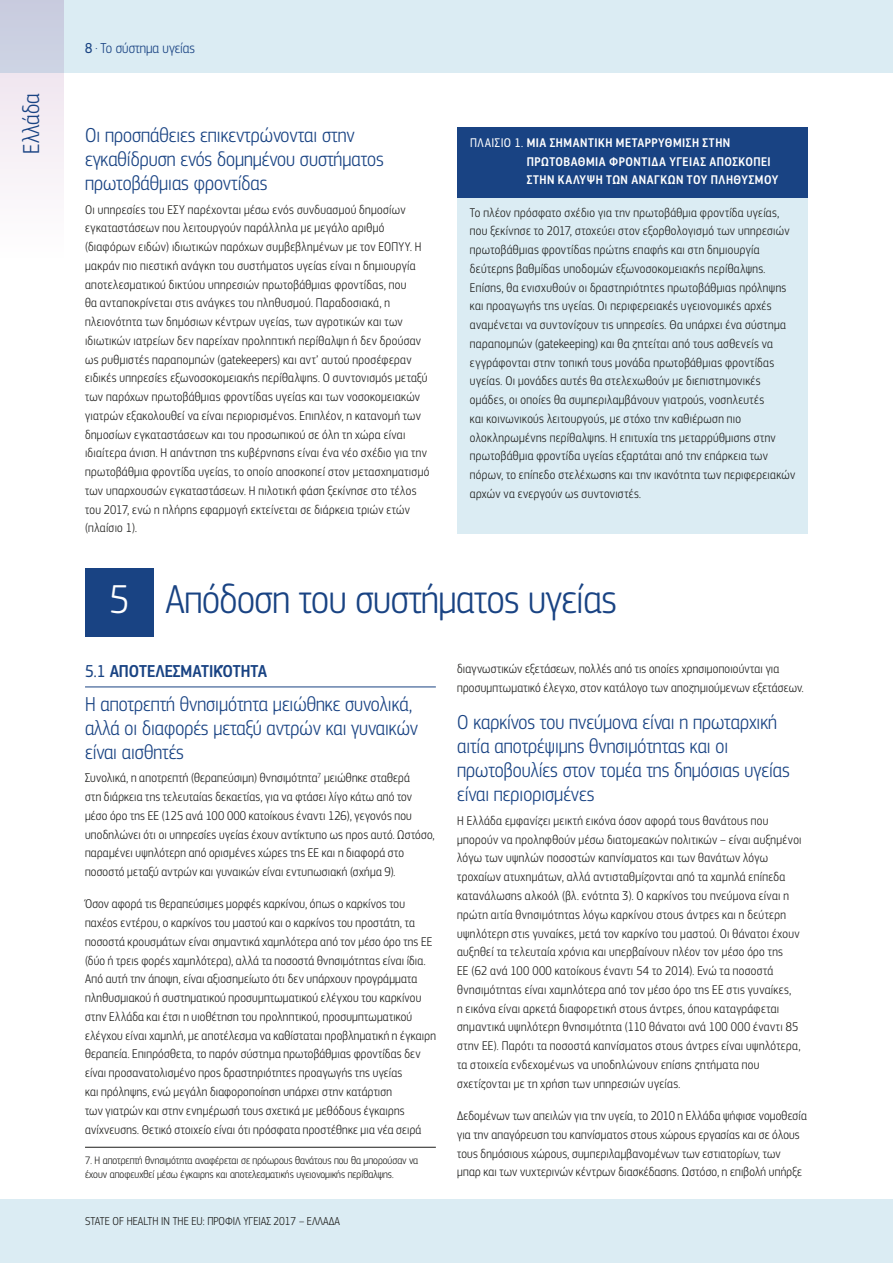
<style>
.page{position:relative;width:893px;height:1263px;background:#fff}
.page>*{position:absolute;margin:0;border:0;box-sizing:border-box;transform-origin:0 0}
.t1{font:300 42px "PF Square Sans Cond Pro";letter-spacing:-.01em;color:#194383}
.t2{font:300 24px "PF Square Sans Cond Pro";color:#194383}
.t3{font:300 21px/24px "PF Square Sans Cond Pro";color:#194383}
.t4{font:500 18px "PF Square Sans Cond Pro";color:#194383}
.t5{font:300 15px "PF Square Sans Cond Pro";color:#194383}
.t6{font:300 13.2px/18.8px "PF Square Sans Cond Pro";letter-spacing:.025em;color:#1d1d1b}
.t7{font:500 13.2px/18.8px "PF Square Sans Cond Pro";letter-spacing:.04em;color:#fff}
.t8{font:300 12px "PF Square Sans Cond Pro";color:#1d1d1b}
.t9{font:300 11.25px/13.5px "PF Square Sans Cond Pro";color:#1d1d1b}
.s1{font-weight:400}
.s2{color:#fff}
</style>
<div class="page">
<div style="left:0;top:0;width:64px;height:258px;background:#f7f2f7"></div>
<div style="left:0;top:0;width:893px;height:72px;background:#dbecf3"></div>
<div style="left:0;top:1199px;width:893px;height:64px;background:#dbecf3"></div>
<div style="left:85px;top:568px;width:68px;height:69px;background:#194383"></div>
<hr style="left:85px;top:687px;width:351px;height:1px;background:#194383">
<hr style="left:85px;top:1147px;width:351px;height:1px;background:#1d1d1b">
<div style="left:457px;top:144px;width:351px;height:390px;background:#dbecf3"></div>
<div style="left:457px;top:127px;width:351px;height:70px;background:#194383"></div>
<h2 class="t2" style="left:18px;top:154px;width:62px;rotate:-90deg">Ελλάδα</h2>
<p class="t5" style="left:85px;top:40px;width:111px"><span class="s1">8</span> . Το σύστημα υγείας</p>
<h3 class="t3" style="left:85px;top:124px;width:300px">Οι προσπάθειες επικεντρώνονται στην εγκαθίδρυση ενός δομημένου συστήματος πρωτοβάθμιας φροντίδας</h3>
<p class="t6" style="left:85px;top:200px;width:346px">Οι υπηρεσίες του ΕΣΥ παρέχονται μέσω ενός συνδυασμού δημοσίων εγκαταστάσεων που λειτουργούν παράλληλα με μεγάλο αριθμό (διαφόρων ειδών) ιδιωτικών παρόχων συμβεβλημένων με τον ΕΟΠΥΥ. Η μακράν πιο πιεστική ανάγκη του συστήματος υγείας είναι η δημιουργία αποτελεσματικού δικτύου υπηρεσιών πρωτοβάθμιας φροντίδας, που<br>θα ανταποκρίνεται στις ανάγκες του πληθυσμού. Παραδοσιακά, η πλειονότητα των δημόσιων κέντρων υγείας, των αγροτικών και των ιδιωτικών ιατρείων δεν παρείχαν προληπτική περίθαλψη ή δεν δρούσαν ως ρυθμιστές παραπομπών (gatekeepers) και αντ’ αυτού προσέφεραν ειδικές υπηρεσίες εξωνοσοκομειακής περίθαλψης. Ο συντονισμός μεταξύ των παρόχων πρωτοβάθμιας φροντίδας υγείας και των νοσοκομειακών γιατρών εξακολουθεί να είναι περιορισμένος. Επιπλέον, η κατανομή των δημοσίων εγκαταστάσεων και του προσωπικού σε όλη τη χώρα είναι ιδιαίτερα άνιση. Η απάντηση της κυβέρνησης είναι ένα νέο σχέδιο για την πρωτοβάθμια φροντίδα υγείας, το οποίο αποσκοπεί στον μετασχηματισμό των υπαρχουσών εγκαταστάσεων. Η πιλοτική φάση ξεκίνησε στο τέλος του 2017, ενώ η πλήρης εφαρμογή εκτείνεται σε διάρκεια τριών ετών (πλαίσιο 1).</p>
<p class="t7" style="left:527px;top:133px;width:253px;text-indent:-57px"><span class="s1">ΠΛΑΊΣΙΟ 1.</span> ΜΙΑ ΣΗΜΑΝΤΙΚΉ ΜΕΤΑΡΡΎΘΜΙΣΗ ΣΤΗΝ<br>ΠΡΩΤΟΒΆΘΜΙΑ ΦΡΟΝΤΊΔΑ ΥΓΕΊΑΣ ΑΠΟΣΚΟΠΕΊ<br>ΣΤΗΝ ΚΆΛΥΨΗ ΤΩΝ ΑΝΑΓΚΏΝ ΤΟΥ ΠΛΗΘΥΣΜΟΎ</p>
<p class="t6" style="left:470px;top:203px;width:327px">Το πλέον πρόσφατο σχέδιο για την πρωτοβάθμια φροντίδα υγείας, που ξεκίνησε το 2017, στοχεύει στον εξορθολογισμό των υπηρεσιών πρωτοβάθμιας φροντίδας πρώτης επαφής και στη δημιουργία δεύτερης βαθμίδας υποδομών εξωνοσοκομειακής περίθαλψης.<br>Επίσης, θα ενισχυθούν οι δραστηριότητες πρωτοβάθμιας πρόληψης και προαγωγής της υγείας. Οι περιφερειακές υγειονομικές αρχές αναμένεται να συντονίζουν τις υπηρεσίες. Θα υπάρχει ένα σύστημα παραπομπών (gatekeeping) και θα ζητείται από τους ασθενείς να εγγράφονται στην τοπική τους μονάδα πρωτοβάθμιας φροντίδας υγείας. Οι μονάδες αυτές θα στελεχωθούν με διεπιστημονικές ομάδες, οι οποίες θα συμπεριλαμβάνουν γιατρούς, νοσηλευτές<br>και κοινωνικούς λειτουργούς, με στόχο την καθιέρωση πιο ολοκληρωμένης περίθαλψης. Η επιτυχία της μεταρρύθμισης στην πρωτοβάθμια φροντίδα υγείας εξαρτάται από την επάρκεια των πόρων, το επίπεδο στελέχωσης και την ικανότητα των περιφερειακών αρχών να ενεργούν ως συντονιστές.</p>
<h1 class="t1" style="left:109px;top:576px;width:509px"><span class="s2">5</span> Απόδοση του συστήματος υγείας</h1>
<h3 class="t4" style="left:85px;top:660px;width:184px"><span class="s1">5.1</span> ΑΠΟΤΕΛΕΣΜΑΤΙΚΌΤΗΤΑ</h3>
<h3 class="t3" style="left:85px;top:692px;width:335px">Η αποτρεπτή θνησιμότητα μειώθηκε συνολικά, αλλά οι διαφορές μεταξύ αντρών και γυναικών είναι αισθητές</h3>
<p class="t6" style="left:85px;top:769px;width:351px">Συνολικά, η αποτρεπτή (θεραπεύσιμη) θνησιμότητα<sup>7</sup> μειώθηκε σταθερά<br>στη διάρκεια της τελευταίας δεκαετίας, για να φτάσει λίγο κάτω από τον μέσο όρο της ΕΕ (125 ανά 100 000 κατοίκους έναντι 126), γεγονός που υποδηλώνει ότι οι υπηρεσίες υγείας έχουν αντίκτυπο ως προς αυτό. Ωστόσο, παραμένει υψηλότερη από ορισμένες χώρες της ΕΕ και η διαφορά στο ποσοστό μεταξύ αντρών και γυναικών είναι εντυπωσιακή (σχήμα 9).</p>
<p class="t6" style="left:85px;top:895px;width:352px">Όσον αφορά τις θεραπεύσιμες μορφές καρκίνου, όπως ο καρκίνος του παχέος εντέρου, ο καρκίνος του μαστού και ο καρκίνος του προστάτη, τα ποσοστά κρουσμάτων είναι σημαντικά χαμηλότερα από τον μέσο όρο της ΕΕ (δύο ή τρεις φορές χαμηλότερα), αλλά τα ποσοστά θνησιμότητας είναι ίδια.<br>Από αυτή την άποψη, είναι αξιοσημείωτο ότι δεν υπάρχουν προγράμματα πληθυσμιακού ή συστηματικού προσυμπτωματικού ελέγχου του καρκίνου στην Ελλάδα και έτσι η υιοθέτηση του προληπτικού, προσυμπτωματικού ελέγχου είναι χαμηλή, με αποτέλεσμα να καθίσταται προβληματική η έγκαιρη θεραπεία. Επιπρόσθετα, το παρόν σύστημα πρωτοβάθμιας φροντίδας δεν είναι προσανατολισμένο προς δραστηριότητες προαγωγής της υγείας<br>και πρόληψης, ενώ μεγάλη διαφοροποίηση υπάρχει στην κατάρτιση<br>των γιατρών και στην ενημέρωσή τους σχετικά με μεθόδους έγκαιρης ανίχνευσης. Θετικό στοιχείο είναι ότι πρόσφατα προστέθηκε μια νέα σειρά</p>
<p class="t9" style="left:85px;top:1154px;width:335px">7. Η αποτρεπτή θνησιμότητα αναφέρεται σε πρόωρους θανάτους που θα μπορούσαν να έχουν αποφευχθεί μέσω έγκαιρης και αποτελεσματικής υγειονομικής περίθαλψης.</p>
<p class="t8" style="left:85px;top:1214px;width:256px">STATE OF HEALTH IN THE EU: ΠΡΟΦΙΛ ΥΓΕΙΑΣ 2017 – ΕΛΛΑΔΑ</p>
<p class="t6" style="left:457px;top:660px;width:348px">διαγνωστικών εξετάσεων, πολλές από τις οποίες χρησιμοποιούνται για προσυμπτωματικό έλεγχο, στον κατάλογο των αποζημιούμενων εξετάσεων.</p>
<h3 class="t3" style="left:457px;top:711px;width:334px">Ο καρκίνος του πνεύμονα είναι η πρωταρχική αιτία αποτρέψιμης θνησιμότητας και οι πρωτοβουλίες στον τομέα της δημόσιας υγείας είναι περιορισμένες</h3>
<p class="t6" style="left:457px;top:811px;width:346px">Η Ελλάδα εμφανίζει μεικτή εικόνα όσον αφορά τους θανάτους που μπορούν να προληφθούν μέσω διατομεακών πολιτικών – είναι αυξημένοι λόγω των υψηλών ποσοστών καπνίσματος και των θανάτων λόγω τροχαίων ατυχημάτων, αλλά αντισταθμίζονται από τα χαμηλά επίπεδα κατανάλωσης αλκοόλ (βλ. ενότητα 3). Ο καρκίνος του πνεύμονα είναι η πρώτη αιτία θνησιμότητας λόγω καρκίνου στους άντρες και η δεύτερη υψηλότερη στις γυναίκες, μετά τον καρκίνο του μαστού. Οι θάνατοι έχουν αυξηθεί τα τελευταία χρόνια και υπερβαίνουν πλέον τον μέσο όρο της<br>ΕΕ (62 ανά 100 000 κατοίκους έναντι 54 το 2014). Ενώ τα ποσοστά θνησιμότητας είναι χαμηλότερα από τον μέσο όρο της ΕΕ στις γυναίκες,<br>η εικόνα είναι αρκετά διαφορετική στους άντρες, όπου καταγράφεται σημαντικά υψηλότερη θνησιμότητα (110 θάνατοι ανά 100 000 έναντι 85 στην ΕΕ). Παρότι τα ποσοστά καπνίσματος στους άντρες είναι υψηλότερα, τα στοιχεία ενδεχομένως να υποδηλώνουν επίσης ζητήματα που σχετίζονται με τη χρήση των υπηρεσιών υγείας.</p>
<p class="t6" style="left:457px;top:1106px;width:351px">Δεδομένων των απειλών για την υγεία, το 2010 η Ελλάδα ψήφισε νομοθεσία για την απαγόρευση του καπνίσματος στους χώρους εργασίας και σε όλους τους δημόσιους χώρους, συμπεριλαμβανομένων των εστιατορίων, των μπαρ και των νυχτερινών κέντρων διασκέδασης. Ωστόσο, η επιβολή υπήρξε</p>
</div>
